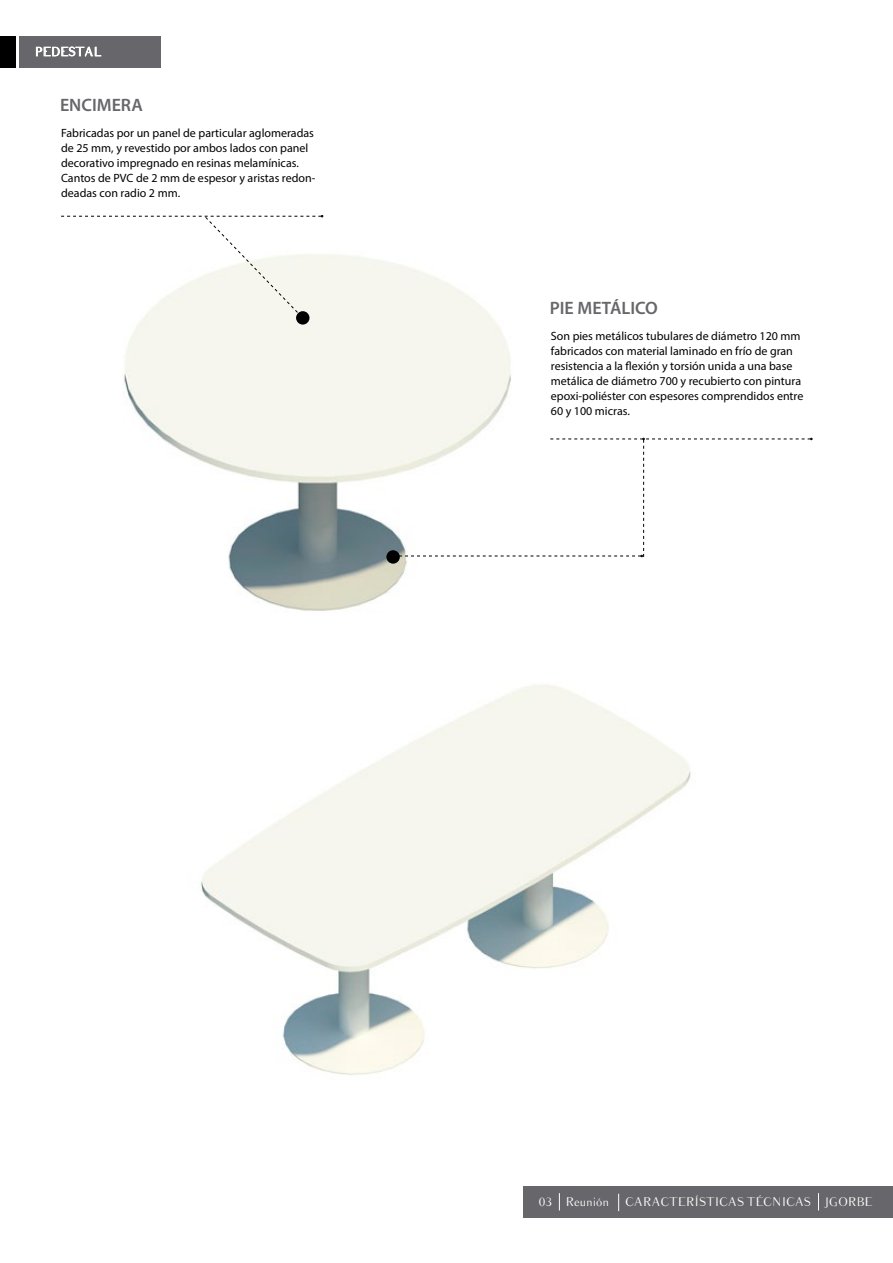
<style>
.page{position:relative;width:893px;height:1263px;background:#fff}
.page>*{position:absolute;margin:0;border:0;box-sizing:border-box;transform-origin:0 0}
.t1{font:600 18px "Myriad Pro";color:#67676b}
.t2{font:12px/15px "Myriad Pro";color:#000}
.t3{font:12px "Balham";color:#fff}
</style>
<div class="page">
<div style="left:524px;top:1186px;width:369px;height:32px;background:#67676b"></div>
<svg style="left:559px;top:1193px;width:1px;height:17px"></svg>
<svg style="left:618px;top:1194px;width:1px;height:17px"></svg>
<svg style="left:818px;top:1193px;width:1px;height:17px"></svg>
<div style="left:19px;top:36px;width:142px;height:32px;background:#67676b"></div>
<svg style="left:36px;top:46px;width:66px;height:11px"></svg>
<div style="left:0;top:36px;width:16px;height:32px;background:#000"></div>
<img style="left:124px;top:254px;width:387px;height:357px">
<svg style="left:61px;top:215px;width:262px;height:103px"></svg>
<div style="left:296px;top:311px;width:13px;height:14px;background:#000;border-radius:50%"></div>
<div style="left:386px;top:550px;width:14px;height:14px;background:#000;border-radius:50%"></div>
<svg style="left:393px;top:438px;width:419px;height:119px"></svg>
<img style="left:200px;top:685px;width:491px;height:390px">
<h1 class="t1" style="left:60px;top:94px;width:84px">ENCIMERA</h1>
<p class="t2" style="left:61px;top:125px;width:256px">Fabricadas por un panel de particular aglomeradas de 25 mm, y revestido por ambos lados con panel decorativo impregnado en resinas melamínicas.<br>Cantos de PVC de 2 mm de espesor y aristas redon&shy;deadas con radio 2 mm.</p>
<h1 class="t1" style="left:550px;top:297px;width:110px">PIE METÁLICO</h1>
<p class="t2" style="left:551px;top:328px;width:254px">Son pies metálicos tubulares de diámetro 120 mm fabricados con material laminado en frío de gran resistencia a la flexión y torsión unida a una base metálica de diámetro 700 y recubierto con pintura epoxi-poliéster con espesores comprendidos entre 60 y 100 micras.</p>
<p class="t3" style="left:539px;top:1193px;width:72px">03 Reunión</p>
<p class="t3" style="left:625px;top:1193px;width:249px">CARACTERÍSTICAS TÉCNICAS JGORBE</p>
</div>
